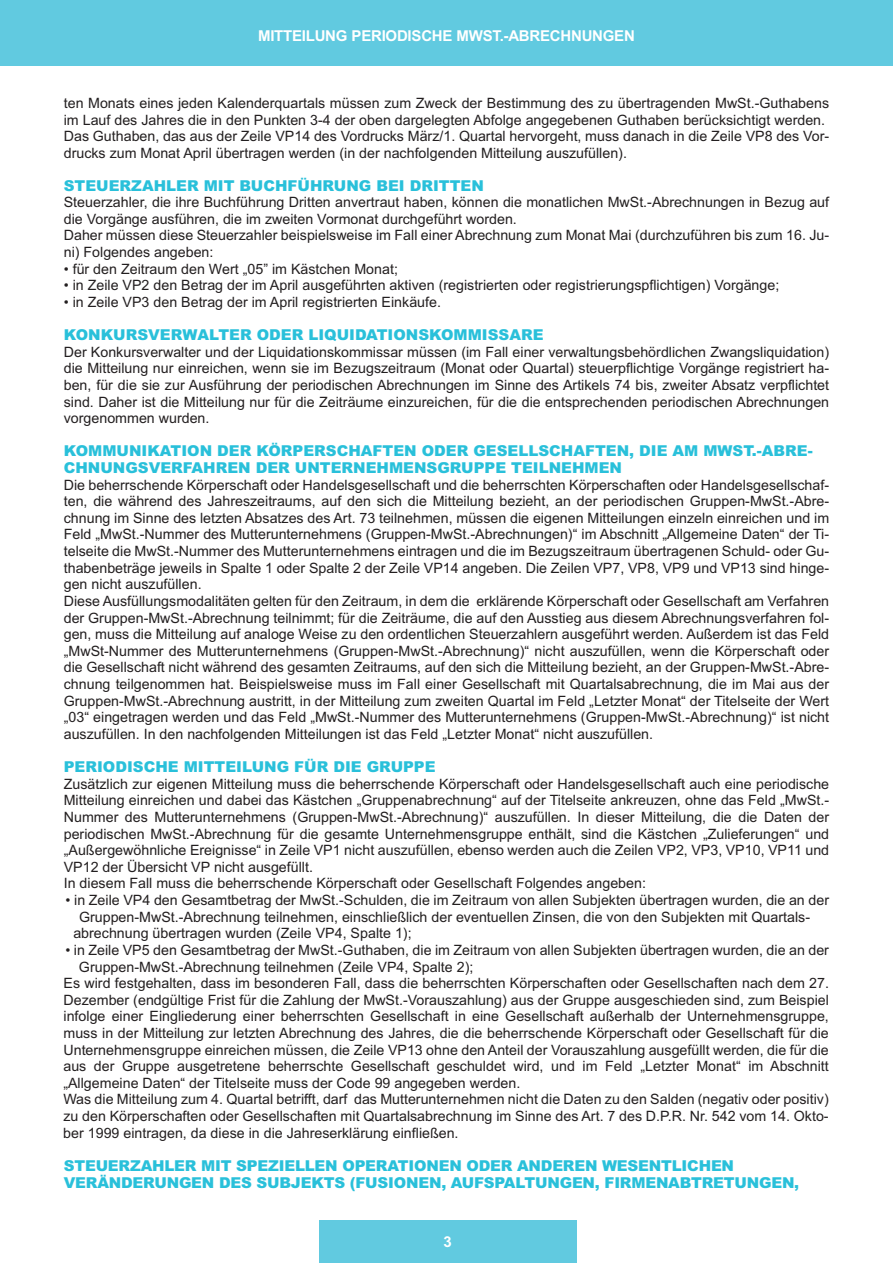
<style>
.page{position:relative;width:893px;height:1263px;background:#fff}
.page>*{position:absolute;margin:0;border:0;box-sizing:border-box;transform-origin:0 0}
.t1{font:900 15px/16.6px "Arial";color:#29c0da}
.t2{font:700 15px "Arial";letter-spacing:-.015em;color:#fff}
.t3{font:14.25px/16.6px "Arial";color:#231f20}
</style>
<div class="page">
<div style="left:319px;top:1220px;width:257px;height:43px;background:#61cae0"></div>
<div style="left:0;top:0;width:893px;height:66px;background:#61cae0"></div>
<p class="t2" style="left:258px;top:27px;width:378px">MITTEILUNG PERIODISCHE MWST.-ABRECHNUNGEN</p>
<p class="t3" style="left:64px;top:95px;width:767px">ten Monats eines jeden Kalenderquartals müssen zum Zweck der Bestimmung des zu übertragenden MwSt.-Guthabens im Lauf des Jahres die in den Punkten 3-4 der oben dargelegten Abfolge angegebenen Guthaben berücksichtigt werden.<br>Das Guthaben, das aus der Zeile VP14 des Vordrucks März/1. Quartal hervorgeht, muss danach in die Zeile VP8 des Vor&shy;drucks zum Monat April übertragen werden (in der nachfolgenden Mitteilung auszufüllen).</p>
<p class="t1" style="left:64px;top:177px;width:422px">STEUERZAHLER MIT BUCHFÜHRUNG BEI DRITTEN</p>
<p class="t3" style="left:64px;top:194px;width:767px">Steuerzahler, die ihre Buchführung Dritten anvertraut haben, können die monatlichen MwSt.-Abrechnungen in Bezug auf die Vorgänge ausführen, die im zweiten Vormonat durchgeführt worden.<br>Daher müssen diese Steuerzahler beispielsweise im Fall einer Abrechnung zum Monat Mai (durchzuführen bis zum 16. Ju&shy;ni) Folgendes angeben:</p>
<p class="t3" style="left:64px;top:260px;width:336px">• für den Zeitraum den Wert „05” im Kästchen Monat;</p>
<p class="t3" style="left:64px;top:277px;width:717px">• in Zeile VP2 den Betrag der im April ausgeführten aktiven (registrierten oder registrierungspflichtigen) Vorgänge;</p>
<p class="t3" style="left:64px;top:294px;width:379px">• in Zeile VP3 den Betrag der im April registrierten Einkäufe.</p>
<p class="t1" style="left:64px;top:327px;width:481px">KONKURSVERWALTER ODER LIQUIDATIONSKOMMISSARE</p>
<p class="t3" style="left:64px;top:343px;width:767px;text-align:justify">Der Konkursverwalter und der Liquidationskommissar müssen (im Fall einer verwaltungsbehördlichen Zwangsliquidation) die Mitteilung nur einreichen, wenn sie im Bezugszeitraum (Monat oder Quartal) steuerpflichtige Vorgänge registriert ha&shy;ben, für die sie zur Ausführung der periodischen Abrechnungen im Sinne des Artikels 74 bis, zweiter Absatz verpflichtet sind. Daher ist die Mitteilung nur für die Zeiträume einzureichen, für die die entsprechenden periodischen Abrechnungen vorgenommen wurden.</p>
<p class="t1" style="left:64px;top:443px;width:750px">KOMMUNIKATION DER KÖRPERSCHAFTEN ODER GESELLSCHAFTEN, DIE AM MWST.-ABRE-<br>CHNUNGSVERFAHREN DER UNTERNEHMENSGRUPPE TEILNEHMEN</p>
<p class="t3" style="left:64px;top:476px;width:767px">Die beherrschende Körperschaft oder Handelsgesellschaft und die beherrschten Körperschaften oder Handelsgesellschaf&shy;ten, die während des Jahreszeitraums, auf den sich die Mitteilung bezieht, an der periodischen Gruppen-MwSt.-Abre&shy;chnung im Sinne des letzten Absatzes des Art. 73 teilnehmen, müssen die eigenen Mitteilungen einzeln einreichen und im Feld „MwSt.-Nummer des Mutterunternehmens (Gruppen-MwSt.-Abrechnungen)“ im Abschnitt „Allgemeine Daten“ der Ti&shy;telseite die MwSt.-Nummer des Mutterunternehmens eintragen und die im Bezugszeitraum übertragenen Schuld- oder Gu&shy;thabenbeträge jeweils in Spalte 1 oder Spalte 2 der Zeile VP14 angeben. Die Zeilen VP7, VP8, VP9 und VP13 sind hinge&shy;gen nicht auszufüllen.<br>Diese Ausfüllungsmodalitäten gelten für den Zeitraum, in dem die erklärende Körperschaft oder Gesellschaft am Verfahren der Gruppen-MwSt.-Abrechnung teilnimmt; für die Zeiträume, die auf den Ausstieg aus diesem Abrechnungsverfahren fol&shy;gen, muss die Mitteilung auf analoge Weise zu den ordentlichen Steuerzahlern ausgeführt werden. Außerdem ist das Feld „MwSt-Nummer des Mutterunternehmens (Gruppen-MwSt.-Abrechnung)“ nicht auszufüllen, wenn die Körperschaft oder die Gesellschaft nicht während des gesamten Zeitraums, auf den sich die Mitteilung bezieht, an der Gruppen-MwSt.-Abre&shy;chnung teilgenommen hat. Beispielsweise muss im Fall einer Gesellschaft mit Quartalsabrechnung, die im Mai aus der Gruppen-MwSt.-Abrechnung austritt, in der Mitteilung zum zweiten Quartal im Feld „Letzter Monat“ der Titelseite der Wert „03“ eingetragen werden und das Feld „MwSt.-Nummer des Mutterunternehmens (Gruppen-MwSt.-Abrechnung)“ ist nicht auszufüllen. In den nachfolgenden Mitteilungen ist das Feld „Letzter Monat“ nicht auszufüllen.</p>
<p class="t1" style="left:64px;top:759px;width:373px">PERIODISCHE MITTEILUNG FÜR DIE GRUPPE</p>
<p class="t3" style="left:64px;top:775px;width:767px">Zusätzlich zur eigenen Mitteilung muss die beherrschende Körperschaft oder Handelsgesellschaft auch eine periodische Mitteilung einreichen und dabei das Kästchen „Gruppenabrechnung“ auf der Titelseite ankreuzen, ohne das Feld „MwSt.- Nummer des Mutterunternehmens (Gruppen-MwSt.-Abrechnung)“ auszufüllen. In dieser Mitteilung, die die Daten der periodischen MwSt.-Abrechnung für die gesamte Unternehmensgruppe enthält, sind die Kästchen „Zulieferungen“ und „Außergewöhnliche Ereignisse“ in Zeile VP1 nicht auszufüllen, ebenso werden auch die Zeilen VP2, VP3, VP10, VP11 und VP12 der Übersicht VP nicht ausgefüllt.<br>In diesem Fall muss die beherrschende Körperschaft oder Gesellschaft Folgendes angeben:</p>
<p class="t3" style="left:66px;top:892px;width:765px">• in Zeile VP4 den Gesamtbetrag der MwSt.-Schulden, die im Zeitraum von allen Subjekten übertragen wurden, die an der</p>
<p class="t3" style="left:79px;top:908px;width:733px">Gruppen-MwSt.-Abrechnung teilnehmen, einschließlich der eventuellen Zinsen, die von den Subjekten mit Quartals-</p>
<p class="t3" style="left:73px;top:925px;width:340px">abrechnung übertragen wurden (Zeile VP4, Spalte 1);</p>
<p class="t3" style="left:65px;top:942px;width:765px">• in Zeile VP5 den Gesamtbetrag der MwSt.-Guthaben, die im Zeitraum von allen Subjekten übertragen wurden, die an der</p>
<p class="t3" style="left:79px;top:958px;width:396px">Gruppen-MwSt.-Abrechnung teilnehmen (Zeile VP4, Spalte 2);</p>
<p class="t3" style="left:64px;top:975px;width:767px">Es wird festgehalten, dass im besonderen Fall, dass die beherrschten Körperschaften oder Gesellschaften nach dem 27.</p>
<p class="t3" style="left:64px;top:991px;width:767px">Dezember (endgültige Frist für die Zahlung der MwSt.-Vorauszahlung) aus der Gruppe ausgeschieden sind, zum Beispiel</p>
<p class="t3" style="left:64px;top:1008px;width:767px">infolge einer Eingliederung einer beherrschten Gesellschaft in eine Gesellschaft außerhalb der Unternehmensgruppe,</p>
<p class="t3" style="left:63px;top:1025px;width:767px">muss in der Mitteilung zur letzten Abrechnung des Jahres, die die beherrschende Körperschaft oder Gesellschaft für die</p>
<p class="t3" style="left:63px;top:1041px;width:767px">Unternehmensgruppe einreichen müssen, die Zeile VP13 ohne den Anteil der Vorauszahlung ausgefüllt werden, die für die</p>
<p class="t3" style="left:63px;top:1058px;width:767px">aus der Gruppe ausgetretene beherrschte Gesellschaft geschuldet wird, und im Feld „Letzter Monat“ im Abschnitt</p>
<p class="t3" style="left:63px;top:1074px;width:459px">„Allgemeine Daten“ der Titelseite muss der Code 99 angegeben werden.</p>
<p class="t3" style="left:63px;top:1091px;width:767px">Was die Mitteilung zum 4. Quartal betrifft, darf das Mutterunternehmen nicht die Daten zu den Salden (negativ oder positiv)</p>
<p class="t3" style="left:63px;top:1108px;width:767px">zu den Körperschaften oder Gesellschaften mit Quartalsabrechnung im Sinne des Art. 7 des D.P.R. Nr. 542 vom 14. Okto-</p>
<p class="t3" style="left:63px;top:1124px;width:397px">ber 1999 eintragen, da diese in die Jahreserklärung einfließen.</p>
<p class="t1" style="left:64px;top:1157px;width:737px">STEUERZAHLER MIT SPEZIELLEN OPERATIONEN ODER ANDEREN WESENTLICHEN<br>VERÄNDERUNGEN DES SUBJEKTS (FUSIONEN, AUFSPALTUNGEN, FIRMENABTRETUNGEN,</p>
<p class="t2" style="left:443px;top:1233px;width:10px">3</p>
</div>
